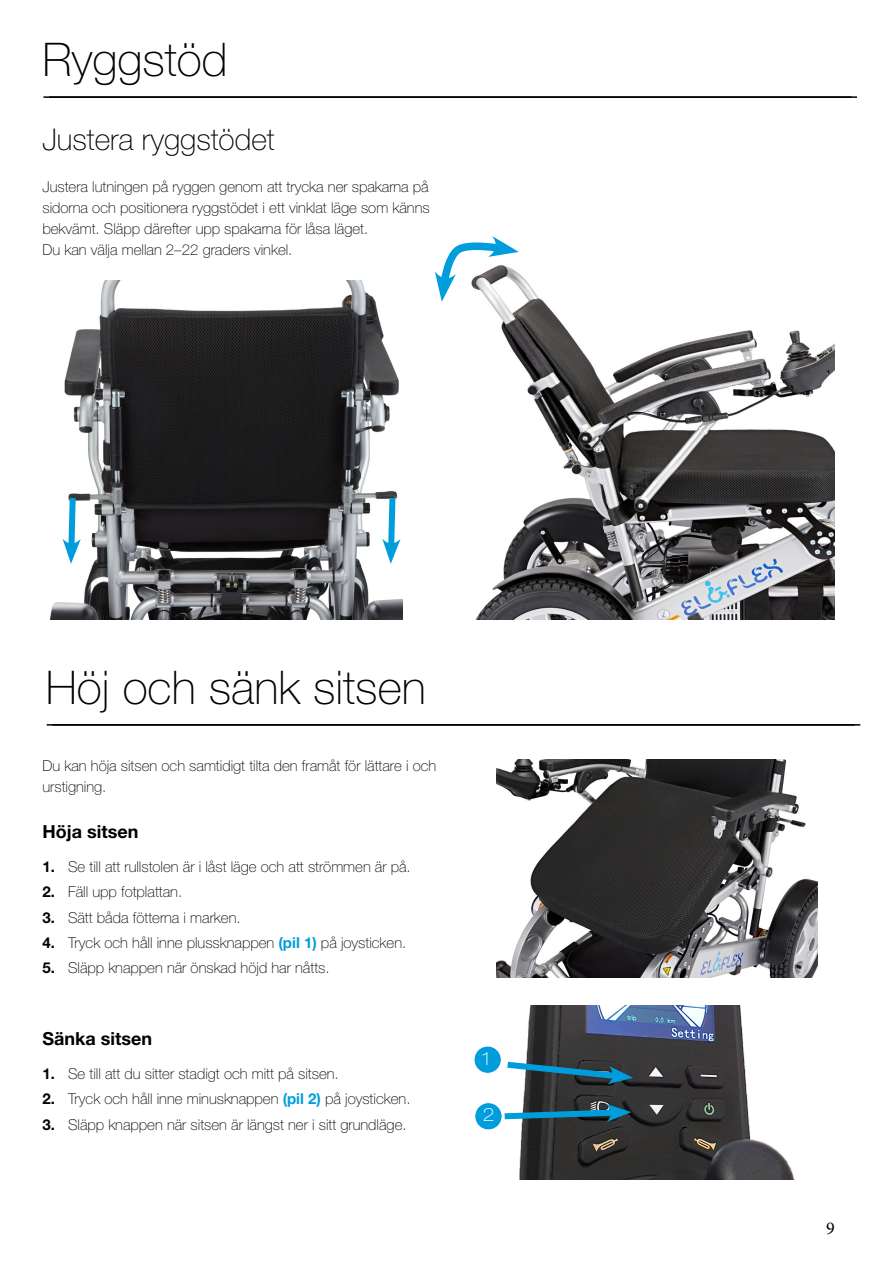
<style>
.page{position:relative;width:893px;height:1263px;background:#fff}
.page>*{position:absolute;margin:0;border:0;box-sizing:border-box;transform-origin:0 0}
.t1{font:100 46.5px "Helvetica Neue LT Pro";color:#000}
.t2{font:100 30px "Helvetica Neue LT Pro";color:#000}
.t3{font:700 18px "Helvetica Neue LT Pro";color:#000}
.t4{font:100 expanded 18px "Helvetica Neue LT Pro";color:#fff}
.t5{font:18px "Minion Pro";color:#000}
.t6{font:100 15px/21px "Helvetica Neue LT Pro";color:#000}
.s1{font-weight:700}
.s2{font-weight:700;color:#009ddc}
</style>
<div class="page">
<img style="left:50px;top:280px;width:353px;height:339px">
<hr style="left:49px;top:96px;width:808px;height:2px;background:#000">
<hr style="left:43px;top:96px;width:808px;height:2px;background:#000">
<svg style="left:62px;top:492px;width:19px;height:72px"></svg>
<svg style="left:382px;top:492px;width:19px;height:72px"></svg>
<img style="left:476px;top:274px;width:358px;height:345px">
<svg style="left:435px;top:236px;width:84px;height:66px"></svg>
<hr style="left:52px;top:724px;width:808px;height:2px;background:#000">
<hr style="left:47px;top:724px;width:808px;height:2px;background:#000">
<img style="left:519px;top:1005px;width:276px;height:175px">
<div style="left:474px;top:1046px;width:27px;height:27px;background:#009ddc;border-radius:50%"></div>
<div style="left:474px;top:1046px;width:28px;height:28px;border:1px solid #fff;border-radius:50%"></div>
<div style="left:475px;top:1103px;width:27px;height:27px;background:#009ddc;border-radius:50%"></div>
<div style="left:474px;top:1102px;width:28px;height:28px;border:1px solid #fff;border-radius:50%"></div>
<svg style="left:501px;top:1058px;width:132px;height:26px;background:#466a79"></svg>
<svg style="left:498px;top:1104px;width:133px;height:18px;background:#387086"></svg>
<img style="left:496px;top:760px;width:322px;height:218px">
<h1 class="t1" style="left:43px;top:33px;width:187px">Ryggstöd</h1>
<h2 class="t2" style="left:43px;top:122px;width:234px">Justera ryggstödet</h2>
<p class="t6" style="left:43px;top:176px;width:389px">Justera lutningen på ryggen genom att trycka ner spakarna på sidorna och positionera ryggstödet i ett vinklat läge som känns bekvämt. Släpp därefter upp spakarna för låsa läget.<br>Du kan välja mellan 2–22 graders vinkel.</p>
<h1 class="t1" style="left:46px;top:660px;width:382px">Höj och sänk sitsen</h1>
<p class="t6" style="left:43px;top:755px;width:395px">Du kan höja sitsen och samtidigt tilta den framåt för lättare i och urstigning.</p>
<p class="t3" style="left:43px;top:821px;width:97px">Höja sitsen</p>
<p class="t6" style="left:43px;top:856px;width:370px"><span class="s1">1.</span> Se till att rullstolen är i låst läge och att strömmen är på.</p>
<p class="t6" style="left:43px;top:881px;width:141px"><span class="s1">2.</span> Fäll upp fotplattan.</p>
<p class="t6" style="left:43px;top:907px;width:200px"><span class="s1">3.</span> Sätt båda fötterna i marken.</p>
<p class="t6" style="left:43px;top:932px;width:365px"><span class="s1">4.</span> Tryck och håll inne plussknappen <span class="s2">(pil 1)</span> på joysticken.</p>
<p class="t6" style="left:43px;top:957px;width:289px"><span class="s1">5.</span> Släpp knappen när önskad höjd har nåtts.</p>
<p class="t3" style="left:43px;top:1028px;width:111px">Sänka sitsen</p>
<p class="t6" style="left:43px;top:1063px;width:298px"><span class="s1">1.</span> Se till att du sitter stadigt och mitt på sitsen.</p>
<p class="t6" style="left:43px;top:1088px;width:369px"><span class="s1">2.</span> Tryck och håll inne minusknappen <span class="s2">(pil 2)</span> på joysticken.</p>
<p class="t6" style="left:43px;top:1114px;width:366px"><span class="s1">3.</span> Släpp knappen när sitsen är längst ner i sitt grundläge.</p>
<p class="t4" style="left:482px;top:1047px;width:9px">1</p>
<p class="t4" style="left:483px;top:1104px;width:13px">2</p>
<p class="t5" style="left:826px;top:1216px;width:10px">9</p>
</div>
